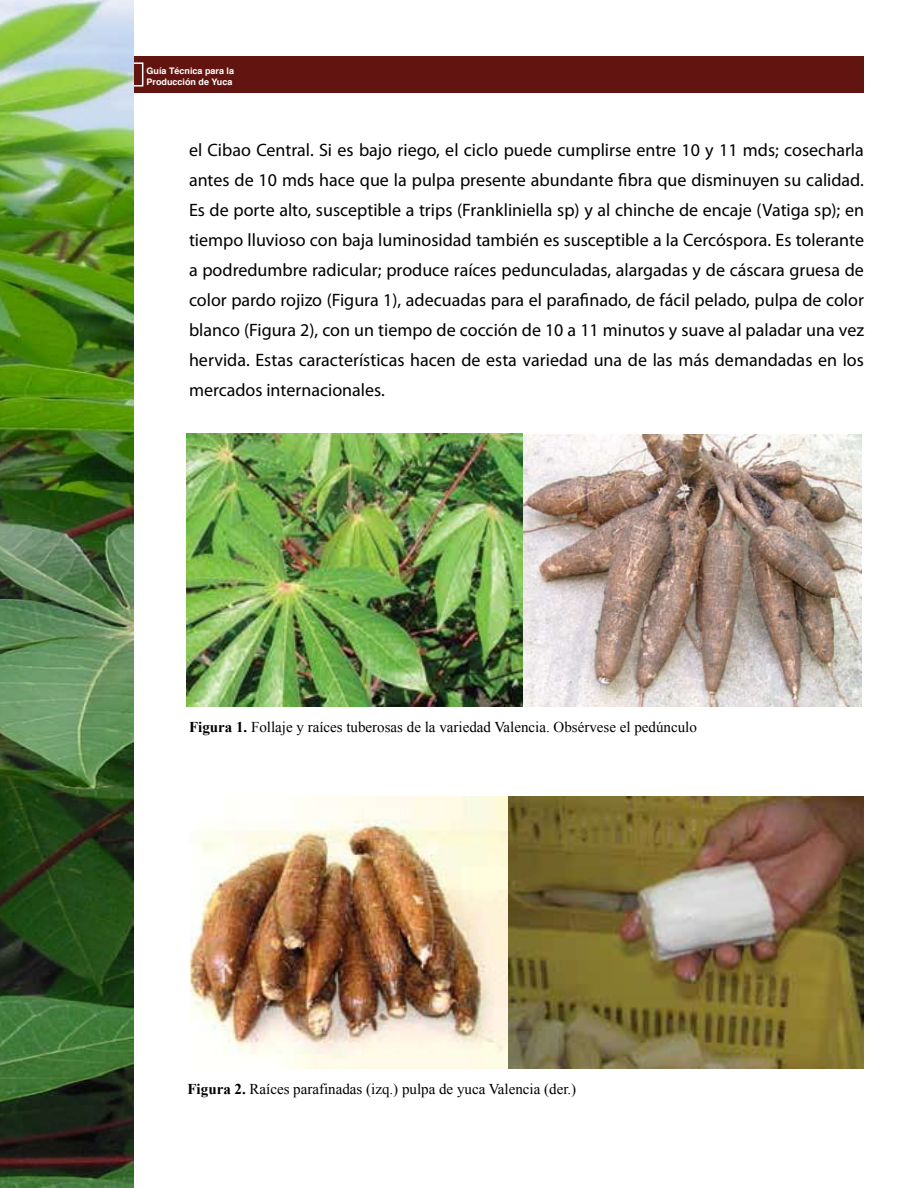
<style>
.page{position:relative;width:918px;height:1188px;background:#fff}
.page>*{position:absolute;margin:0;border:0;box-sizing:border-box;transform-origin:0 0}
.t1{font:18px/30px "Myriad Pro";color:#000;text-align:justify}
.t2{font:15px "Times New Roman";color:#000}
.t3{font:700 9px/10.8px "Helvetica";color:#fff}
.s1{font-weight:700}
</style>
<div class="page">
<img style="left:187px;top:434px;width:674px;height:273px">
<div style="left:54px;top:57px;width:810px;height:36px;background:#621510"></div>
<div style="left:119px;top:62px;width:24px;height:25px;border:2px solid #fff"></div>
<img style="left:190px;top:796px;width:674px;height:273px">
<img style="left:0;top:0;width:134px;height:1187px">
<p class="t3" style="left:147px;top:66px;width:89px">Guía Técnica para la<br>Producción de Yuca</p>
<p class="t1" style="left:189px;top:135px;width:677px">el Cibao Central. Si es bajo riego, el ciclo puede cumplirse entre 10 y 11 mds; cosecharla antes de 10 mds hace que la pulpa presente abundante fibra que disminuyen su calidad.<br>Es de porte alto, susceptible a trips (Frankliniella sp) y al chinche de encaje (Vatiga sp); en tiempo lluvioso con baja luminosidad también es susceptible a la Cercóspora. Es tolerante a podredumbre radicular; produce raíces pedunculadas, alargadas y de cáscara gruesa de color pardo rojizo (Figura 1), adecuadas para el parafinado, de fácil pelado, pulpa de color blanco (Figura 2), con un tiempo de cocción de 10 a 11 minutos y suave al paladar una vez hervida. Estas características hacen de esta variedad una de las más demandadas en los mercados internacionales.</p>
<p class="t2" style="left:189px;top:717px;width:509px"><span class="s1">Figura 1.</span> Follaje y raíces tuberosas de la variedad Valencia. Obsérvese el pedúnculo</p>
<p class="t2" style="left:188px;top:1079px;width:390px"><span class="s1">Figura 2.</span> Raíces parafinadas (izq.) pulpa de yuca Valencia (der.)</p>
</div>
